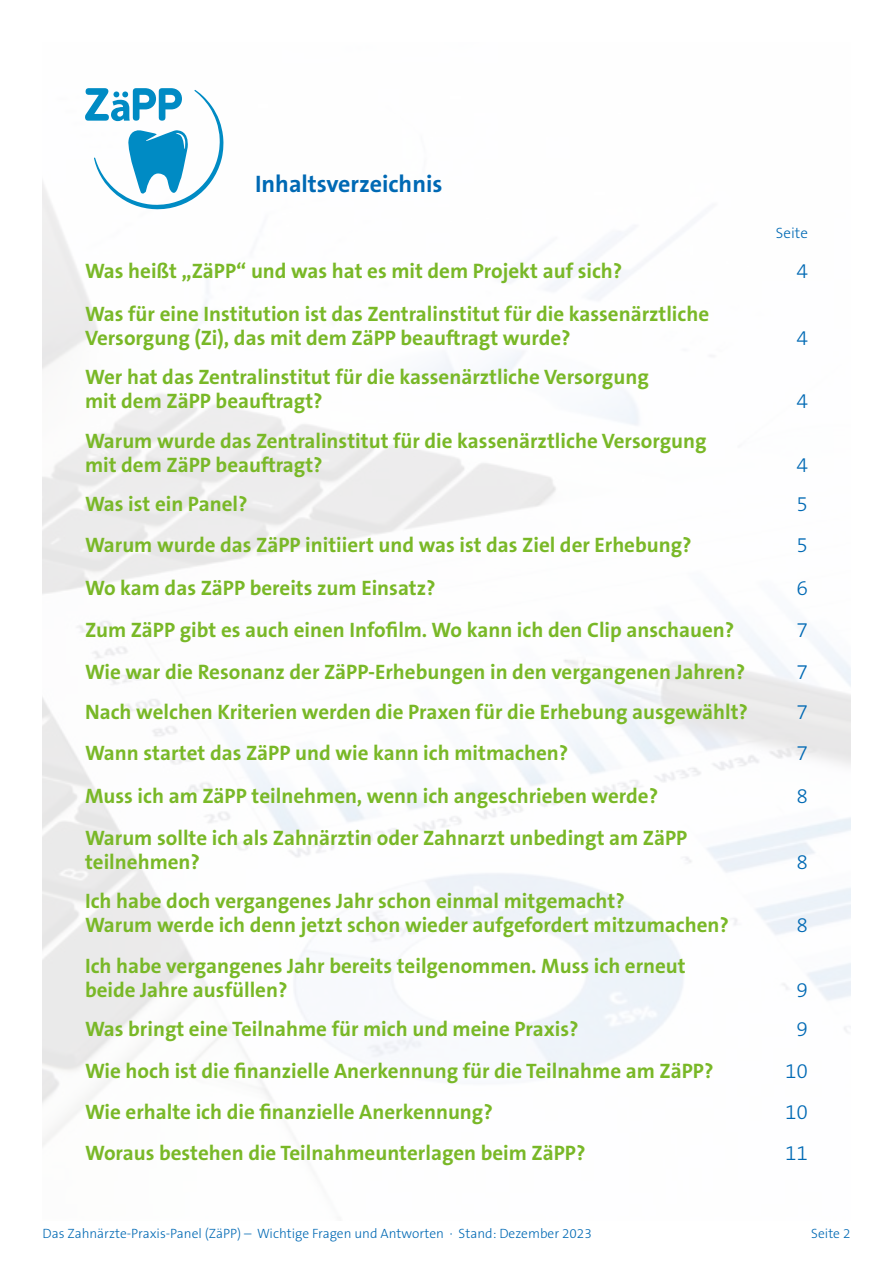
<style>
.page{position:relative;width:893px;height:1263px;background:#fff}
.page>*{position:absolute;margin:0;border:0;box-sizing:border-box;transform-origin:0 0}
.t1{font:700 24px "The Sans B Plus W7";color:#0069b4}
.t2{font:700 21px/24px "The Sans B Plus W7";color:#79b827}
.t3{font:300 21px "The Sans B Plus W3";color:#0069b4}
.t4{font:300 15px "The Sans B Plus W3";color:#0069b4}
.t5{font:300 13.5px "The Sans B Plus W3";color:#0069b4}
</style>
<div class="page">
<svg style="left:85px;top:88px;width:138px;height:121px"></svg>
<p class="t1" style="left:255px;top:168px;width:189px">Inhaltsverzeichnis</p>
<p class="t4" style="left:776px;top:223px;width:34px">Seite</p>
<p class="t2" style="left:85px;top:259px;width:539px">Was heißt „ZäPP“ und was hat es mit dem Projekt auf sich?</p>
<p class="t3" style="left:796px;top:257px;width:13px">4</p>
<p class="t2" style="left:85px;top:302px;width:626px">Was für eine Institution ist das Zentralinstitut für die kassenärztliche<br>Versorgung (Zi), das mit dem ZäPP beauftragt wurde?</p>
<p class="t2" style="left:85px;top:365px;width:565px">Wer hat das Zentralinstitut für die kassenärztliche Versorgung mit dem ZäPP beauftragt?</p>
<p class="t2" style="left:85px;top:429px;width:623px">Warum wurde das Zentralinstitut für die kassenärztliche Versorgung mit dem ZäPP beauftragt?</p>
<p class="t3" style="left:796px;top:325px;width:13px">4</p>
<p class="t3" style="left:796px;top:388px;width:13px">4</p>
<p class="t3" style="left:796px;top:451px;width:13px">4</p>
<p class="t2" style="left:85px;top:492px;width:164px">Was ist ein Panel?</p>
<p class="t3" style="left:796px;top:490px;width:13px">5</p>
<p class="t2" style="left:85px;top:533px;width:608px">Warum wurde das ZäPP initiiert und was ist das Ziel der Erhebung?</p>
<p class="t3" style="left:796px;top:531px;width:13px">5</p>
<p class="t2" style="left:85px;top:576px;width:352px">Wo kam das ZäPP bereits zum Einsatz?</p>
<p class="t3" style="left:796px;top:575px;width:13px">6</p>
<p class="t2" style="left:85px;top:618px;width:651px">Zum ZäPP gibt es auch einen Infofilm. Wo kann ich den Clip anschauen?</p>
<p class="t3" style="left:796px;top:616px;width:13px">7</p>
<p class="t2" style="left:85px;top:660px;width:662px">Wie war die Resonanz der ZäPP-Erhebungen in den vergangenen Jahren?</p>
<p class="t3" style="left:796px;top:658px;width:13px">7</p>
<p class="t2" style="left:85px;top:700px;width:665px">Nach welchen Kriterien werden die Praxen für die Erhebung ausgewählt?</p>
<p class="t3" style="left:796px;top:699px;width:13px">7</p>
<p class="t2" style="left:85px;top:741px;width:485px">Wann startet das ZäPP und wie kann ich mitmachen?</p>
<p class="t3" style="left:796px;top:740px;width:13px">7</p>
<p class="t2" style="left:85px;top:784px;width:575px">Muss ich am ZäPP teilnehmen, wenn ich angeschrieben werde?</p>
<p class="t3" style="left:796px;top:782px;width:13px">8</p>
<p class="t2" style="left:85px;top:826px;width:604px">Warum sollte ich als Zahnärztin oder Zahnarzt unbedingt am ZäPP teilnehmen?</p>
<p class="t3" style="left:796px;top:849px;width:13px">8</p>
<p class="t2" style="left:85px;top:889px;width:645px">Ich habe doch vergangenes Jahr schon einmal mitgemacht?<br>Warum werde ich denn jetzt schon wieder aufgefordert mitzumachen?</p>
<p class="t2" style="left:85px;top:954px;width:602px">Ich habe vergangenes Jahr bereits teilgenommen. Muss ich erneut beide Jahre ausfüllen?</p>
<p class="t3" style="left:796px;top:912px;width:13px">8</p>
<p class="t3" style="left:796px;top:976px;width:13px">9</p>
<p class="t2" style="left:85px;top:1017px;width:495px">Was bringt eine Teilnahme für mich und meine Praxis?</p>
<p class="t3" style="left:796px;top:1015px;width:13px">9</p>
<p class="t2" style="left:85px;top:1059px;width:630px">Wie hoch ist die finanzielle Anerkennung für die Teilnahme am ZäPP?</p>
<p class="t3" style="left:785px;top:1057px;width:25px">10</p>
<p class="t2" style="left:85px;top:1100px;width:409px">Wie erhalte ich die finanzielle Anerkennung?</p>
<p class="t3" style="left:785px;top:1098px;width:25px">10</p>
<p class="t2" style="left:85px;top:1140px;width:502px">Woraus bestehen die Teilnahmeunterlagen beim ZäPP?</p>
<p class="t3" style="left:785px;top:1139px;width:25px">11</p>
<p class="t5" style="left:43px;top:1224px;width:551px">Das Zahnärzte-Praxis-Panel (ZäPP) – Wichtige Fragen und Antworten · Stand: Dezember 2023</p>
<p class="t5" style="left:811px;top:1224px;width:41px">Seite 2</p>
</div>
